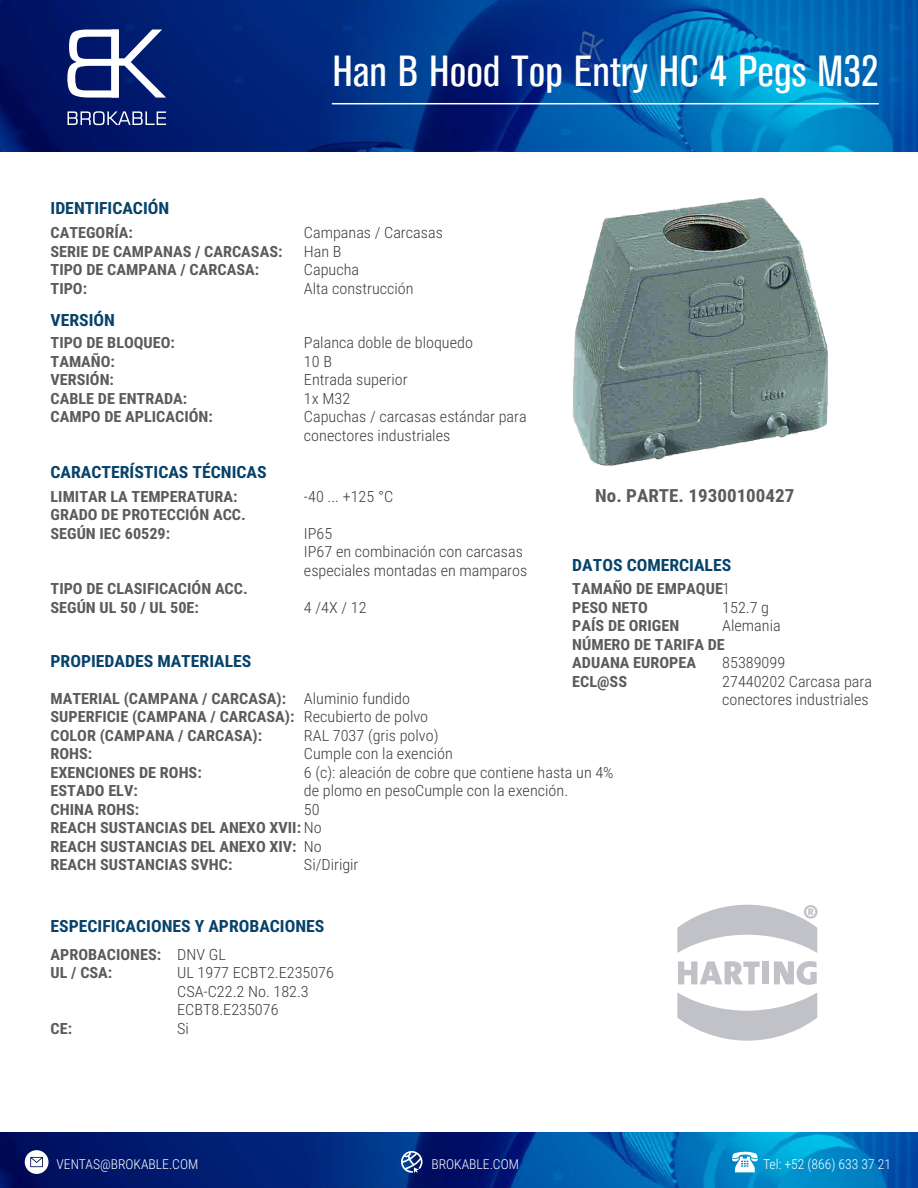
<style>
.page{position:relative;width:918px;height:1188px;background:#fff}
.page>*{position:absolute;margin:0;border:0;box-sizing:border-box;transform-origin:0 0}
.t1{font:condensed 43.35px "Akzidenz Grotesk BE";color:#fff;scale:1.08 1}
.t2{font:700 18.15px "Roboto Condensed";color:#5b5b5f;scale:1.05 1}
.t3{font:700 16.8px "Roboto Condensed";color:#074269;scale:1.05 1}
.t4{font:700 15.45px/18.5px "Roboto Condensed";color:#5b5b5f;scale:1.05 1}
.t5{font:300 15.45px/18.5px "Roboto Condensed";color:#3c3c3b;scale:1.05 1}
.t6{font:300 13.65px "Roboto Condensed";color:#fff}
.s1{font-weight:300;color:#3c3c3b}
</style>
<div class="page">
<img style="left:0;top:0;width:918px;height:151px">
<svg style="left:67px;top:30px;width:99px;height:68px"></svg>
<svg style="left:68px;top:111px;width:98px;height:14px"></svg>
<hr style="left:332px;top:103px;width:547px;height:1px;background:#fff">
<img style="left:0;top:1133px;width:918px;height:55px">
<svg style="left:401px;top:1151px;width:22px;height:22px"></svg>
<svg style="left:732px;top:1150px;width:26px;height:22px"></svg>
<svg style="left:25px;top:1150px;width:24px;height:24px"></svg>
<img style="left:572px;top:198px;width:256px;height:268px">
<svg style="left:678px;top:961px;width:82px;height:23px"></svg>
<div style="left:763px;top:961px;width:6px;height:23px;background:#c1c2c8"></div>
<svg style="left:774px;top:961px;width:43px;height:24px"></svg>
<svg style="left:677px;top:905px;width:141px;height:48px"></svg>
<svg style="left:677px;top:992px;width:140px;height:49px"></svg>
<h1 class="t1" style="left:333px;top:47px;width:507px">Han B Hood Top Entry HC 4 Pegs M32</h1>
<p class="t3" style="left:51px;top:197px;width:115px">IDENTIFICACIÓN</p>
<p class="t4" style="left:51px;top:223px;width:222px">CATEGORÍA:<br>SERIE DE CAMPANAS / CARCASAS:<br>TIPO DE CAMPANA / CARCASA:<br>TIPO:</p>
<p class="t5" style="left:304px;top:223px;width:134px">Campanas / Carcasas<br>Han B<br>Capucha<br>Alta construcción</p>
<p class="t3" style="left:51px;top:308px;width:63px">VERSIÓN</p>
<p class="t4" style="left:51px;top:333px;width:156px">TIPO DE BLOQUEO:<br>TAMAÑO:<br>VERSIÓN:<br>CABLE DE ENTRADA:<br>CAMPO DE APLICACIÓN:</p>
<p class="t3" style="left:51px;top:460px;width:207px">CARACTERÍSTICAS TÉCNICAS</p>
<p class="t5" style="left:304px;top:333px;width:214px">Palanca doble de bloquedo<br>10 B<br>Entrada superior<br>1x M32<br>Capuchas / carcasas estándar para conectores industriales</p>
<p class="t2" style="left:595px;top:482px;width:191px">No. PARTE. 19300100427</p>
<p class="t5" style="left:304px;top:486px;width:87px">-40 ... +125 °C</p>
<p class="t5" style="left:304px;top:523px;width:214px">IP65<br>IP67 en combinación con carcasas especiales montadas en mamparos</p>
<p class="t5" style="left:304px;top:597px;width:61px">4 /4X / 12</p>
<p class="t4" style="left:51px;top:486px;width:188px">LIMITAR LA TEMPERATURA:<br>GRADO DE PROTECCIÓN ACC.<br>SEGÚN IEC 60529:</p>
<p class="t3" style="left:572px;top:553px;width:153px">DATOS COMERCIALES</p>
<p class="t4" style="left:572px;top:579px;width:152px">TAMAÑO DE EMPAQUE<span class="s1">1<br></span>PESO NETO<br>PAÍS DE ORIGEN<br>NÚMERO DE TARIFA DE<br>ADUANA EUROPEA<br>ECL@SS</p>
<p class="t4" style="left:51px;top:579px;width:189px">TIPO DE CLASIFICACIÓN ACC.<br>SEGÚN UL 50 / UL 50E:</p>
<p class="t5" style="left:722px;top:597px;width:57px">152.7 g<br>Alemania</p>
<p class="t5" style="left:722px;top:653px;width:144px">85389099<br>27440202 Carcasa para conectores industriales</p>
<p class="t3" style="left:51px;top:649px;width:193px">PROPIEDADES MATERIALES</p>
<p class="t4" style="left:51px;top:688px;width:260px">MATERIAL (CAMPANA / CARCASA):<br>SUPERFICIE (CAMPANA / CARCASA):<br>COLOR (CAMPANA / CARCASA):<br>ROHS:<br>EXENCIONES DE ROHS:<br>ESTADO ELV:<br>CHINA ROHS:<br>REACH SUSTANCIAS DEL ANEXO XVII: <span class="s1">No<br></span>REACH SUSTANCIAS DEL ANEXO XIV:<br>REACH SUSTANCIAS SVHC:</p>
<p class="t5" style="left:304px;top:688px;width:296px">Aluminio fundido<br>Recubierto de polvo<br>RAL 7037 (gris polvo)<br>Cumple con la exención<br>6 (c): aleación de cobre que contiene hasta un 4% de plomo en pesoCumple con la exención.<br>50</p>
<p class="t5" style="left:304px;top:837px;width:53px">No<br>Si/Dirigir</p>
<p class="t3" style="left:51px;top:914px;width:262px">ESPECIFICACIONES Y APROBACIONES</p>
<p class="t4" style="left:51px;top:944px;width:107px">APROBACIONES:<br>UL / CSA:</p>
<p class="t4" style="left:51px;top:1018px;width:22px">CE:</p>
<p class="t5" style="left:177px;top:944px;width:151px">DNV GL<br>UL 1977 ECBT2.E235076<br>CSA-C22.2 No. 182.3<br>ECBT8.E235076<br>Si</p>
<p class="t6" style="left:57px;top:1154px;width:143px">VENTAS@BROKABLE.COM</p>
<p class="t6" style="left:431px;top:1154px;width:89px">BROKABLE.COM</p>
<p class="t6" style="left:763px;top:1154px;width:130px">Tel: +52 (866) 633 37 21</p>
</div>
